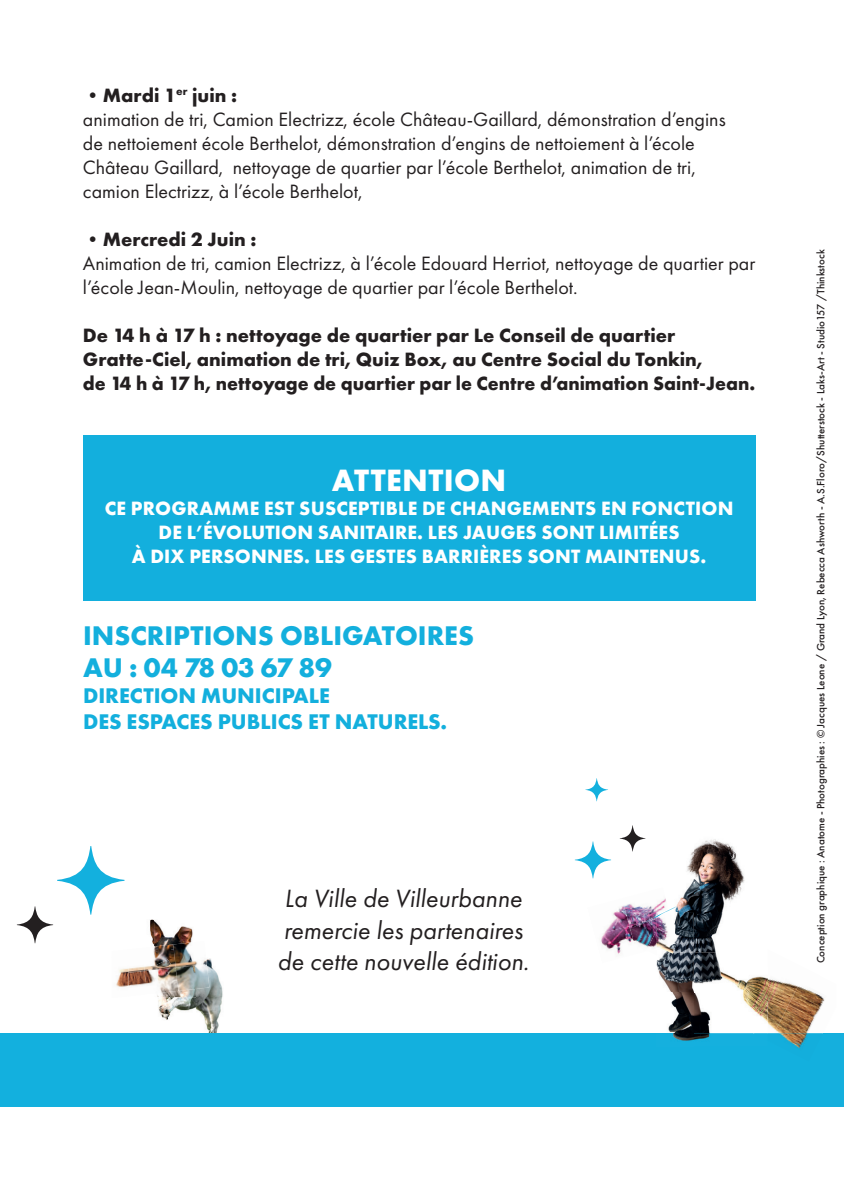
<style>
.page{position:relative;width:844px;height:1196px;background:#fff}
.page>*{position:absolute;margin:0;border:0;box-sizing:border-box;transform-origin:0 0}
.t1{font:700 32px "Futura PT";letter-spacing:.01em;color:#fff}
.t2{font:700 28px/32px "Futura PT";color:#13afdd}
.t3{font:italic 26px/31.2px "Futura PT";color:#231f20}
.t4{font:700 22px/26px "Futura PT";color:#13afdd}
.t5{font:20px/24px "Futura PT";color:#231f20}
.t6{font:700 20px/24px "Futura PT";color:#231f20}
.t7{font:700 20px/24px "Futura PT";letter-spacing:.01em;color:#fff;text-align:center}
.t8{font:500 11px "Futura PT";color:#231f20}
.s1{font-weight:700}
</style>
<div class="page">
<div style="left:83px;top:435px;width:672px;height:165px;background:#13afdd"></div>
<img style="left:150px;top:919px;width:4px;height:25px">
<img style="left:154px;top:920px;width:39px;height:24px">
<img style="left:197px;top:958px;width:26px;height:75px">
<img style="left:157px;top:990px;width:40px;height:30px">
<div style="left:0;top:1033px;width:835px;height:74px;background:#13b0de"></div>
<svg style="left:57px;top:846px;width:67px;height:68px"></svg>
<svg style="left:17px;top:906px;width:36px;height:37px"></svg>
<svg style="left:619px;top:825px;width:26px;height:26px"></svg>
<svg style="left:585px;top:778px;width:23px;height:23px"></svg>
<svg style="left:574px;top:841px;width:37px;height:37px"></svg>
<img style="left:128px;top:967px;width:14px;height:4px">
<img style="left:142px;top:944px;width:31px;height:27px">
<img style="left:173px;top:941px;width:34px;height:26px">
<img style="left:128px;top:971px;width:17px;height:15px">
<img style="left:145px;top:967px;width:33px;height:27px">
<img style="left:176px;top:964px;width:33px;height:26px">
<img style="left:116px;top:968px;width:12px;height:19px">
<img style="left:155px;top:959px;width:15px;height:8px">
<img style="left:677px;top:839px;width:68px;height:73px">
<img style="left:676px;top:912px;width:47px;height:40px">
<img style="left:656px;top:952px;width:64px;height:81px">
<img style="left:673px;top:1033px;width:80px;height:8px">
<img style="left:767px;top:978px;width:6px;height:50px">
<img style="left:773px;top:980px;width:52px;height:53px">
<img style="left:767px;top:1033px;width:55px;height:16px">
<img style="left:735px;top:976px;width:32px;height:46px">
<img style="left:707px;top:967px;width:28px;height:33px">
<img style="left:702px;top:1000px;width:18px;height:24px">
<img style="left:753px;top:1033px;width:14px;height:1px">
<img style="left:656px;top:948px;width:21px;height:13px">
<img style="left:629px;top:904px;width:4px;height:14px">
<img style="left:609px;top:904px;width:20px;height:22px">
<img style="left:629px;top:918px;width:27px;height:28px">
<img style="left:600px;top:926px;width:36px;height:28px">
<img style="left:657px;top:898px;width:9px;height:7px">
<img style="left:656px;top:927px;width:20px;height:1px">
<svg style="left:633px;top:905px;width:44px;height:22px"></svg>
<img style="left:646px;top:929px;width:10px;height:19px">
<img style="left:656px;top:928px;width:21px;height:20px">
<div style="left:830px;top:1033px;width:13px;height:74px;background:#15afdd"></div>
<p class="t5" style="left:83px;top:83px;width:644px"><span class="s1">•Mardi 1</span><sup>er</sup> <span class="s1">juin :<br></span>animation de tri, Camion Electrizz, école Château-Gaillard, démonstration d’engins de nettoiement école Berthelot, démonstration d’engins de nettoiement à l’école Château Gaillard, nettoyage de quartier par l’école Berthelot, animation de tri, camion Electrizz, à l’école Berthelot,</p>
<p class="t6" style="left:83px;top:227px;width:175px">•Mercredi 2 Juin :</p>
<p class="t5" style="left:83px;top:251px;width:673px">Animation de tri, camion Electrizz, à l’école Edouard Herriot, nettoyage de quartier par l’école Jean-Moulin, nettoyage de quartier par l’école Berthelot.</p>
<p class="t6" style="left:83px;top:323px;width:673px">De 14 h à 17 h : nettoyage de quartier par Le Conseil de quartier<br>Gratte-Ciel, animation de tri, Quiz Box, au Centre Social du Tonkin,<br>de 14 h à 17 h, nettoyage de quartier par le Centre d’animation Saint-Jean.</p>
<h1 class="t1" style="left:332px;top:459px;width:176px">ATTENTION</h1>
<p class="t7" style="left:105px;top:496px;width:630px">CE PROGRAMME EST SUSCEPTIBLE DE CHANGEMENTS EN FONCTION<br>DE L’ÉVOLUTION SANITAIRE. LES JAUGES SONT LIMITÉES<br>À DIX PERSONNES. LES GESTES BARRIÈRES SONT MAINTENUS.</p>
<h2 class="t2" style="left:83px;top:619px;width:392px">INSCRIPTIONS OBLIGATOIRES<br>AU : 04 78 03 67 89</h2>
<p class="t4" style="left:83px;top:682px;width:365px">DIRECTION MUNICIPALE<br>DES ESPACES PUBLICS ET NATURELS.</p>
<h3 class="t3" style="left:277px;top:883px;width:253px">La Ville de Villeurbanne remercie les partenaires de cette nouvelle édition.</h3>
<p class="t8" style="left:814px;top:963px;width:715px;rotate:-90deg">Conception graphique : Anatome - Photographies : © Jacques Leone / Grand Lyon, Rebecca Ashworth - A.S.Floro/Shutterstock - Laks-Art - Studio157 /Thinkstock</p>
</div>
